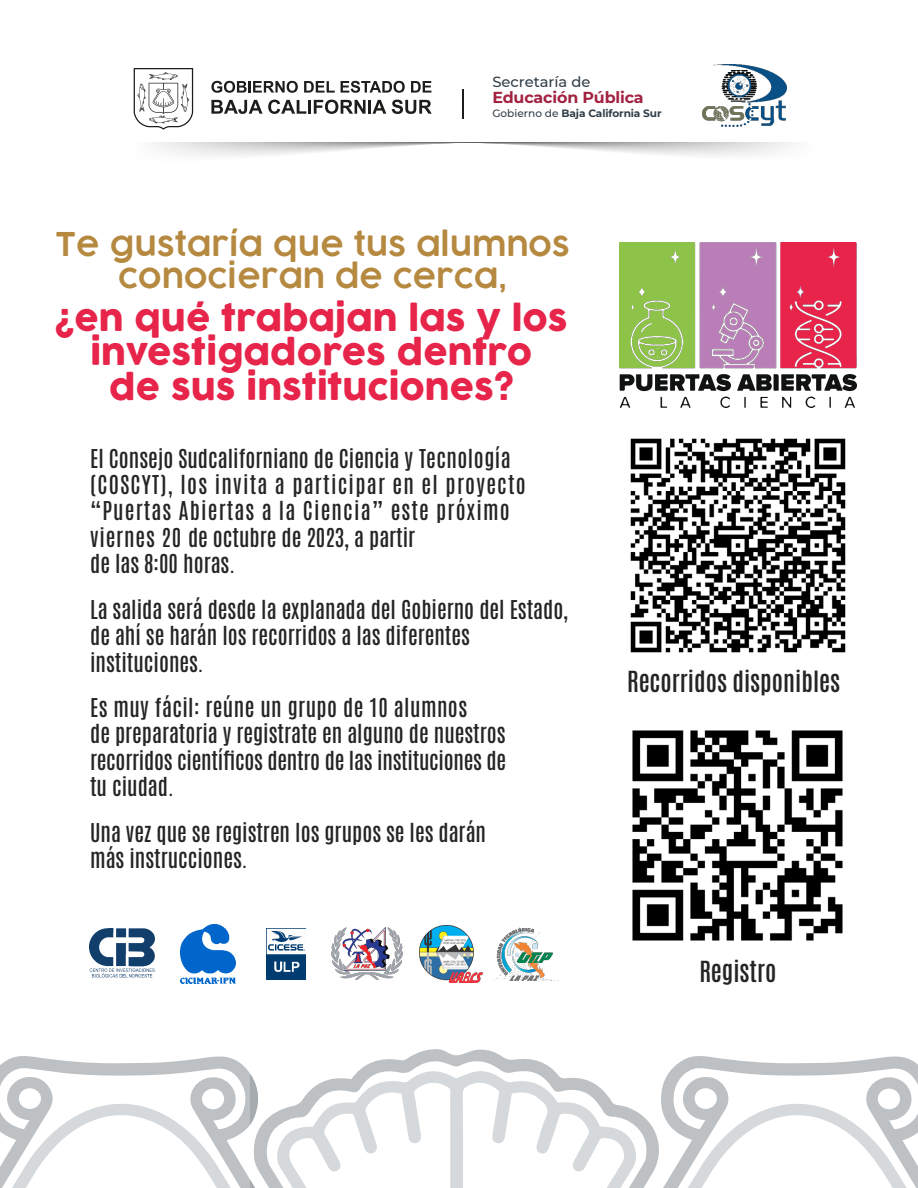
<style>
.page{position:relative;width:918px;height:1188px;background:#fff}
.page>*{position:absolute;margin:0;border:0;box-sizing:border-box;transform-origin:0 0}
.t1{font:34.5px/34.5px "Cocogoose";color:#e72449;text-align:center}
.t2{font:600 32.1px/32px "COCOGOOSE";color:#b68941;text-align:center}
.t3{font:600 24.75px "Antonio";color:#252525}
.t4{font:500 22.05px/26.4px "Antonio";color:#252525}
.t5{font:500 22.05px/26.4px "Antonio";letter-spacing:.04em;color:#252525}
.t6{font:700 15.9px "Montserrat";letter-spacing:-.01em;color:#a22240}
.t7{font:500 14.7px "Montserrat";color:#313e48}
.t8{font:700 10.65px "Montserrat";letter-spacing:-.01em;color:#313e48}
.s1{font-weight:500}
</style>
<div class="page">
<svg style="left:411px;top:1049px;width:90px;height:7px"></svg>
<svg style="left:0;top:1056px;width:918px;height:132px"></svg>
<img style="left:619px;top:243px;width:237px;height:164px">
<img style="left:630px;top:438px;width:216px;height:215px">
<img style="left:632px;top:730px;width:211px;height:211px">
<img style="left:496px;top:928px;width:57px;height:52px">
<img style="left:419px;top:925px;width:63px;height:57px">
<img style="left:331px;top:928px;width:72px;height:52px">
<img style="left:90px;top:929px;width:65px;height:49px">
<img style="left:181px;top:924px;width:55px;height:60px">
<img style="left:266px;top:929px;width:39px;height:50px">
<img style="left:713px;top:65px;width:47px;height:3px">
<svg style="left:133px;top:68px;width:662px;height:88px"></svg>
<p class="t7" style="left:492px;top:72px;width:99px">Secretaría de</p>
<p class="t6" style="left:492px;top:86px;width:153px">Educación Pública</p>
<p class="t8" style="left:492px;top:105px;width:171px"><span class="s1">Gobierno de</span> Baja California Sur</p>
<h2 class="t2" style="left:56px;top:229px;width:516px">Te gustaría que tus alumnos conocieran de cerca,</h2>
<h1 class="t1" style="left:55px;top:302px;width:514px">¿en qué trabajan las y los investigadores dentro<br>de sus instituciones?</h1>
<p class="t5" style="left:90px;top:445px;width:437px">El Consejo Sudcaliforniano de Ciencia y Tecnología (COSCYT), los invita a participar en el proyecto “Puertas Abiertas a la Ciencia” este próximo viernes 20 de octubre de 2023, a partir<br>de las 8:00 horas.</p>
<p class="t4" style="left:90px;top:596px;width:480px">La salida será desde la explanada del Gobierno del Estado, de ahí se harán los recorridos a las diferentes instituciones.</p>
<p class="t4" style="left:90px;top:695px;width:418px">Es muy fácil: reúne un grupo de 10 alumnos<br>de preparatoria y registrate en alguno de nuestros recorridos científicos dentro de las instituciones de tu ciudad.</p>
<p class="t4" style="left:90px;top:819px;width:397px">Una vez que se registren los grupos se les darán más instrucciones.</p>
<p class="t3" style="left:627px;top:664px;width:215px">Recorridos disponibles</p>
<p class="t3" style="left:699px;top:954px;width:79px">Registro</p>
</div>
